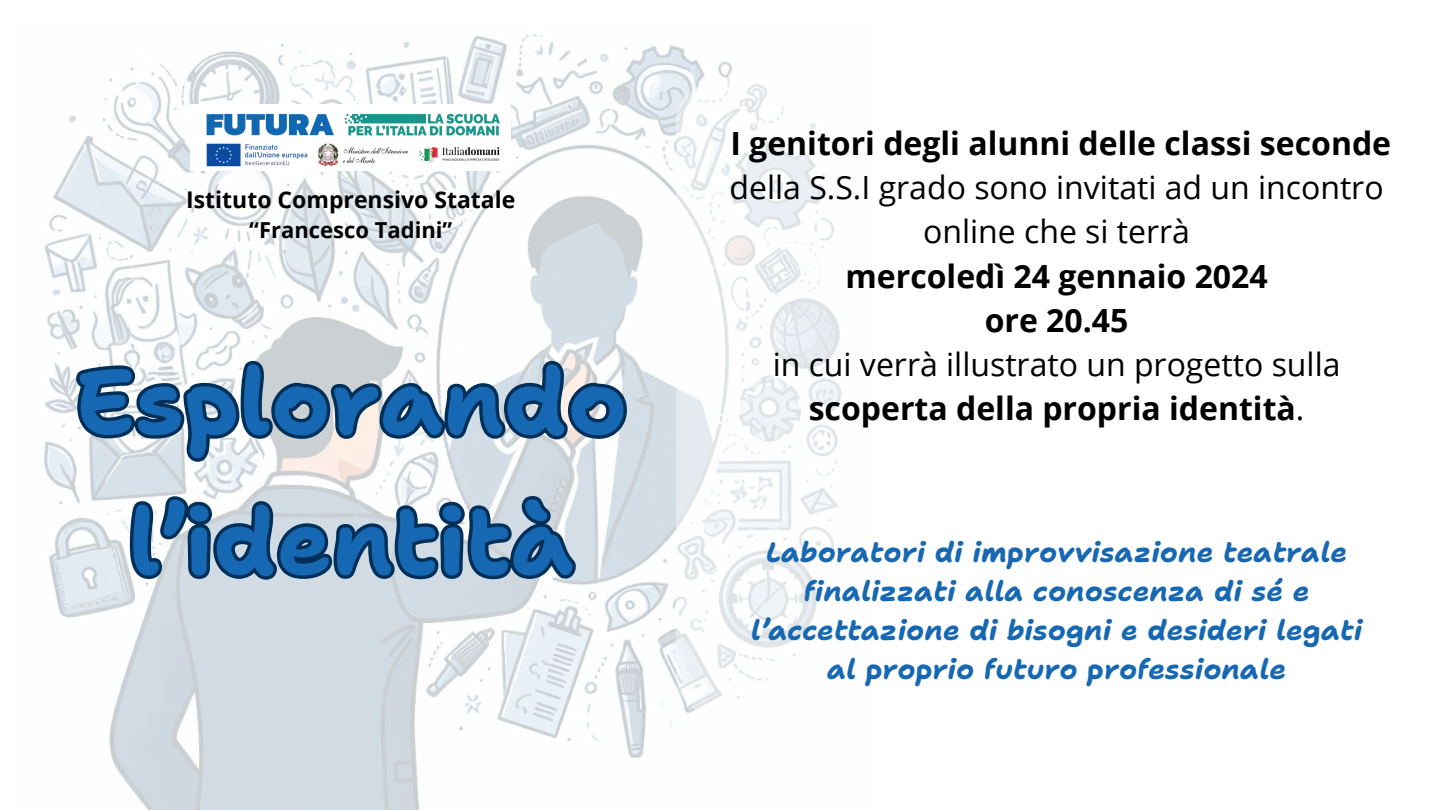
<style>
.page{position:relative;width:1440px;height:810px;background:#fff}
.page>*{position:absolute;margin:0;border:0;box-sizing:border-box;transform-origin:0 0}
.t1{font:700 92px/140.2px "Shantell Sans";color:#1768b2;text-align:center}
.t2{font:700 32px/44.2px "Open Sans";color:#000;text-align:center}
.t3{font:italic 700 28px/39px "Shantell Sans";color:#1768b2;text-align:center}
.t4{font:700 23px "Open Sans";color:#000}
.t5{font:700 22px "Open Sans";color:#000}
.s1{font-weight:400}
</style>
<div class="page">
<img style="left:44px;top:34px;width:689px;height:776px">
<div style="left:191px;top:104px;width:320px;height:67px;background:#fff"></div>
<img style="left:206px;top:113px;width:294px;height:54px">
<svg style="left:71px;top:356px;width:561px;height:119px"></svg>
<svg style="left:126px;top:490px;width:455px;height:100px;background:#92a6b8"></svg>
<div style="left:676px;top:81px;width:725px;height:635px;background:#fff;border-radius:42px"></div>
<p class="t4" style="left:186px;top:183px;width:331px">Istituto Comprensivo Statale</p>
<p class="t5" style="left:249px;top:214px;width:205px">“Francesco Tadini”</p>
<p class="t1" style="left:74px;top:332px;width:547px">Esplorando l’identità</p>
<h1 class="t2" style="left:730px;top:120px;width:663px">I genitori degli alunni delle classi seconde <span class="s1">della S.S.I grado sono invitati ad un incontro online che si terrà<br></span>mercoledì 24 gennaio 2024<br>ore 20.45<br><span class="s1">in cui verrà illustrato un progetto sulla </span>scoperta della propria identità<span class="s1">.</span></h1>
<h2 class="t3" style="left:751px;top:532px;width:613px">Laboratori di improvvisazione teatrale finalizzati alla conoscenza di sé e l’accettazione di bisogni e desideri legati al proprio futuro professionale</h2>
</div>
